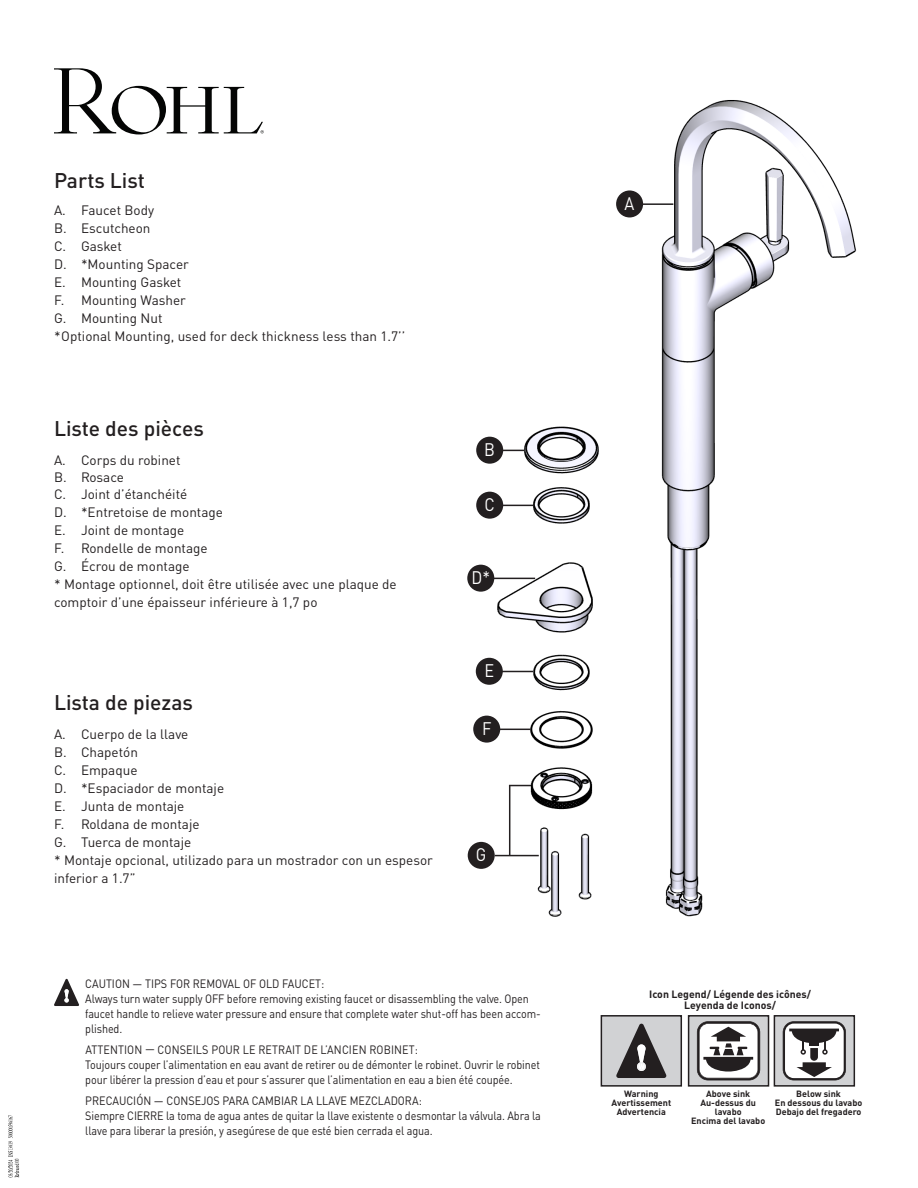
<style>
.page{position:relative;width:918px;height:1188px;background:#fff}
.page>*{position:absolute;margin:0;border:0;box-sizing:border-box;transform-origin:0 0}
.t1{font:500 21px "DIN Pro";color:#231f20}
.Callout_Circles{font:18px "DIN Pro";color:#fff;scale:.9 1}
.Parts_List{font:13.5px/18px "DIN Pro";color:#231f20}
.Description_Content{font:12px/15px "DIN Pro";letter-spacing:-.01em;color:#231f20;scale:.9 1}
.Bolded{font:12px "DIN Pro";color:#231f20;scale:.9 1}
.t2{font:700 10.5px "DIN Pro";color:#231f20}
.t3{font:700 9px/9px "DIN Pro";color:#231f20;text-align:center}
</style>
<div class="page">
<img style="left:467px;top:100px;width:390px;height:817px">
<div style="left:689px;top:1016px;width:80px;height:70px;background:#d1d2d4"></div>
<svg style="left:697px;top:1021px;width:63px;height:59px;background:#a19fa0"></svg>
<div style="left:688px;top:1015px;width:81px;height:72px;border:2px solid #231f20"></div>
<div style="left:601px;top:1016px;width:80px;height:70px;background:#d1d2d4"></div>
<svg style="left:616px;top:1024px;width:50px;height:54px"></svg>
<div style="left:601px;top:1015px;width:81px;height:72px;border:2px solid #231f20"></div>
<div style="left:774px;top:1016px;width:80px;height:70px;background:#d1d2d4"></div>
<svg style="left:783px;top:1021px;width:63px;height:59px;background:#a4a3a3"></svg>
<div style="left:774px;top:1015px;width:81px;height:72px;border:2px solid #231f20"></div>
<svg style="left:54px;top:979px;width:25px;height:27px"></svg>
<div style="left:616px;top:190px;width:27px;height:27px;background:#231f20;border-radius:50%"></div>
<hr style="left:642px;top:203px;width:31px;height:2px;background:#231f20">
<div style="left:468px;top:842px;width:27px;height:27px;background:#231f20;border-radius:50%"></div>
<hr style="left:495px;top:855px;width:44px;height:1px;background:#231f20">
<div style="left:467px;top:565px;width:27px;height:27px;background:#231f20;border-radius:50%"></div>
<hr style="left:493px;top:578px;width:42px;height:1px;background:#231f20">
<div style="left:476px;top:658px;width:27px;height:27px;background:#231f20;border-radius:50%"></div>
<hr style="left:502px;top:671px;width:31px;height:1px;background:#231f20">
<div style="left:476px;top:492px;width:27px;height:27px;background:#231f20;border-radius:50%"></div>
<hr style="left:502px;top:505px;width:31px;height:1px;background:#231f20">
<div style="left:476px;top:437px;width:27px;height:27px;background:#231f20;border-radius:50%"></div>
<svg style="left:503px;top:450px;width:21px;height:1px"></svg>
<div style="left:473px;top:716px;width:27px;height:27px;background:#231f20;border-radius:50%"></div>
<hr style="left:499px;top:729px;width:31px;height:1px;background:#231f20">
<svg style="left:509px;top:785px;width:22px;height:1px"></svg>
<hr style="left:509px;top:786px;width:1px;height:69px;background:#231f20">
<svg style="left:54px;top:68px;width:210px;height:66px"></svg>
<svg style="left:8px;top:1115px;width:11px;height:62px"></svg>
<p class="t1" style="left:54px;top:163px;width:92px">Parts List</p>
<p class="Parts_List" style="left:54px;top:200px;width:102px">A. Faucet Body</p>
<p class="Parts_List" style="left:54px;top:218px;width:98px">B. Escutcheon</p>
<p class="Parts_List" style="left:54px;top:236px;width:69px">C. Gasket</p>
<p class="Parts_List" style="left:54px;top:254px;width:136px">D. *Mounting Spacer</p>
<p class="Parts_List" style="left:54px;top:272px;width:129px">E. Mounting Gasket</p>
<p class="Parts_List" style="left:54px;top:290px;width:133px">F. Mounting Washer</p>
<p class="Parts_List" style="left:54px;top:308px;width:110px">G. Mounting Nut</p>
<p class="Parts_List" style="left:54px;top:326px;width:353px">* Optional Mounting, used for deck thickness less than 1.7’’</p>
<p class="t1" style="left:54px;top:411px;width:151px">Liste des pièces</p>
<p class="Parts_List" style="left:54px;top:450px;width:128px">A. Corps du robinet</p>
<p class="Parts_List" style="left:54px;top:467px;width:71px">B. Rosace</p>
<p class="Parts_List" style="left:54px;top:484px;width:135px">C. Joint d’étanchéité</p>
<p class="Parts_List" style="left:54px;top:502px;width:170px">D. *Entretoise de montage</p>
<p class="Parts_List" style="left:54px;top:520px;width:132px">E. Joint de montage</p>
<p class="Parts_List" style="left:54px;top:538px;width:155px">F. Rondelle de montage</p>
<p class="Parts_List" style="left:54px;top:556px;width:137px">G. Écrou de montage</p>
<p class="Parts_List" style="left:54px;top:574px;width:344px">* Montage optionnel, doit être utilisée avec une plaque de comptoir d’une épaisseur inférieure à 1,7 po</p>
<p class="t1" style="left:54px;top:685px;width:141px">Lista de piezas</p>
<p class="Parts_List" style="left:54px;top:725px;width:136px">A. Cuerpo de la llave</p>
<p class="Parts_List" style="left:54px;top:743px;width:85px">B. Chapetón</p>
<p class="Parts_List" style="left:54px;top:761px;width:85px">C. Empaque</p>
<p class="Parts_List" style="left:54px;top:779px;width:172px">D. *Espaciador de montaje</p>
<p class="Parts_List" style="left:54px;top:797px;width:132px">E. Junta de montaje</p>
<p class="Parts_List" style="left:54px;top:815px;width:147px">F. Roldana de montaje</p>
<p class="Parts_List" style="left:54px;top:833px;width:139px">G. Tuerca de montaje</p>
<p class="Parts_List" style="left:54px;top:851px;width:380px">* Montaje opcional, utilizado para un mostrador con un espesor inferior a 1.7”</p>
<p class="Callout_Circles" style="left:484px;top:437px;width:14px">B</p>
<p class="Callout_Circles" style="left:485px;top:492px;width:13px">C</p>
<p class="Callout_Circles" style="left:472px;top:565px;width:22px">D*</p>
<p class="Callout_Circles" style="left:484px;top:658px;width:12px">E</p>
<p class="Callout_Circles" style="left:482px;top:716px;width:12px">F</p>
<p class="Callout_Circles" style="left:476px;top:842px;width:13px">G</p>
<p class="Bolded" style="left:85px;top:976px;width:267px">CAUTION — TIPS FOR REMOVAL OF OLD FAUCET:</p>
<p class="Description_Content" style="left:85px;top:991px;width:508px">Always turn water supply OFF before removing existing faucet or disassembling the valve. Open faucet handle to relieve water pressure and ensure that complete water shut-off has been accom&shy;plished.</p>
<p class="Bolded" style="left:85px;top:1042px;width:371px">ATTENTION — CONSEILS POUR LE RETRAIT DE L’ANCIEN ROBINET:</p>
<p class="Description_Content" style="left:85px;top:1057px;width:507px">Toujours couper l’alimentation en eau avant de retirer ou de démonter le robinet. Ouvrir le robinet pour libérer la pression d’eau et pour s’assurer que l’alimentation en eau a bien été coupée.</p>
<p class="Bolded" style="left:85px;top:1093px;width:375px">PRECAUCIÓN — CONSEJOS PARA CAMBIAR LA LLAVE MEZCLADORA:</p>
<p class="Description_Content" style="left:85px;top:1108px;width:508px">Siempre CIERRE la toma de agua antes de quitar la llave existente o desmontar la válvula. Abra la llave para liberar la presión, y asegúrese de que esté bien cerrada el agua.</p>
<p class="Callout_Circles" style="left:625px;top:191px;width:12px">A</p>
<p class="t2" style="left:649px;top:986px;width:163px">Icon Legend/ Légende des icônes/</p>
<p class="t2" style="left:684px;top:997px;width:93px">Leyenda de Iconos/</p>
<p class="t3" style="left:624px;top:1088px;width:36px">Warning</p>
<p class="t3" style="left:611px;top:1097px;width:61px">Avertissement</p>
<p class="t3" style="left:617px;top:1106px;width:51px">Advertencia</p>
<p class="t3" style="left:706px;top:1088px;width:46px">Above sink</p>
<p class="t3" style="left:700px;top:1097px;width:57px">Au-dessus du lavabo</p>
<p class="t3" style="left:691px;top:1115px;width:76px">Encima del lavabo</p>
<p class="t3" style="left:796px;top:1088px;width:46px">Below sink</p>
<p class="t3" style="left:775px;top:1097px;width:89px">En dessous du lavabo</p>
<p class="t3" style="left:776px;top:1106px;width:87px">Debajo del fregadero</p>
</div>
